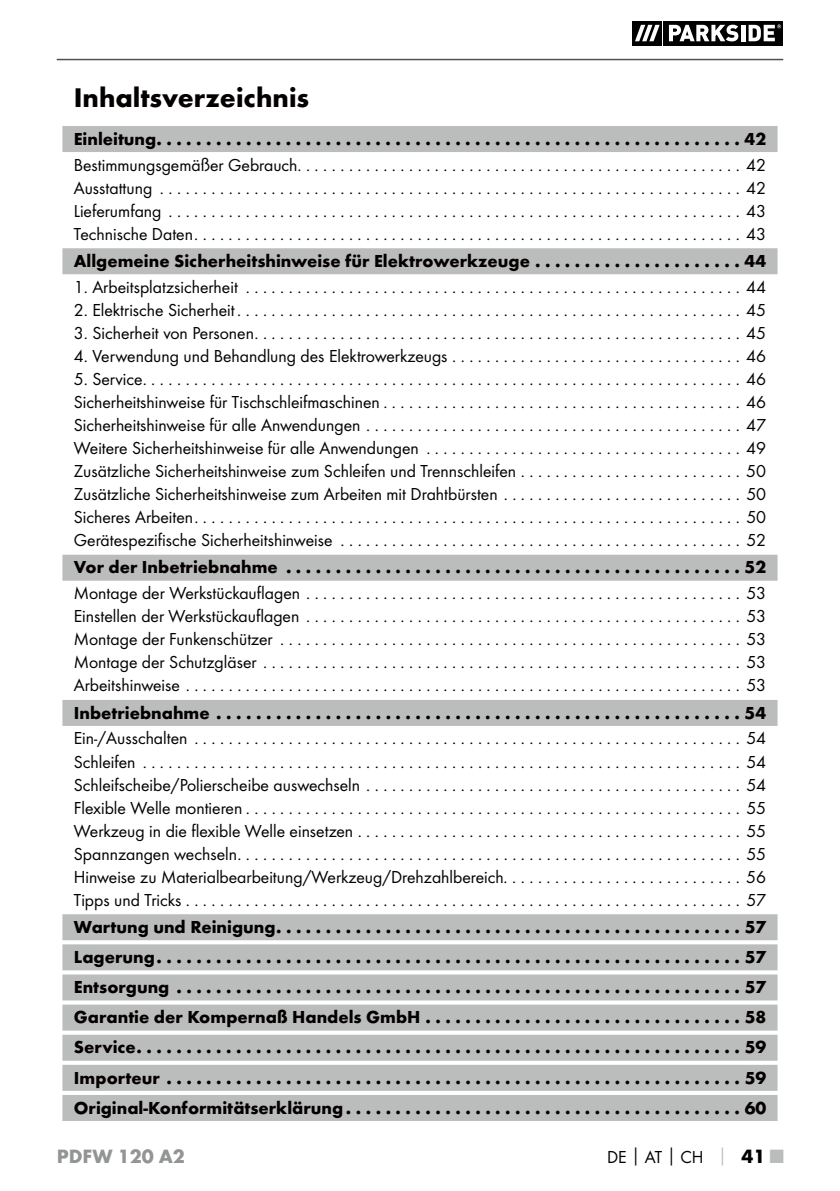
<style>
.page{position:relative;width:840px;height:1191px;background:#fff}
.page>*{position:absolute;margin:0;border:0;box-sizing:border-box;transform-origin:0 0}
.t1{font:700 28px "Futura";color:#040000}
.t2{font:700 20px "Futura";color:#929495}
.t3{font:18px/23px "Futura Boo";color:#040000;text-align:justify}
.t4{font:700 18px/30px "Futura";color:#040000;text-align:justify}
.s1{font-family:"Futura";font-weight:700}
.s2{font-family:"Futura";font-weight:700;color:#bbbdbc}
.s3{font-family:"Futura";font-weight:700;font-size:20px}
.s4{font-family:"Futura";font-weight:700;font-size:20px;color:#bbbdbc}
</style>
<div class="page">
<hr style="left:57px;top:59px;width:725px;height:1px;background:#4f5253">
<svg style="left:661px;top:21px;width:1px;height:24px"></svg>
<svg style="left:632px;top:21px;width:29px;height:24px"></svg>
<svg style="left:663px;top:21px;width:119px;height:24px"></svg>
<svg style="left:634px;top:25px;width:25px;height:16px"></svg>
<svg style="left:668px;top:25px;width:70px;height:16px"></svg>
<svg style="left:740px;top:25px;width:4px;height:16px"></svg>
<svg style="left:748px;top:24px;width:32px;height:17px"></svg>
<div style="left:62px;top:126px;width:715px;height:26px;background:#bbbdbc"></div>
<div style="left:62px;top:248px;width:715px;height:26px;background:#bbbdbc"></div>
<div style="left:62px;top:554px;width:715px;height:26px;background:#bbbdbc"></div>
<div style="left:62px;top:700px;width:715px;height:26px;background:#bbbdbc"></div>
<div style="left:62px;top:914px;width:715px;height:26px;background:#bbbdbc"></div>
<div style="left:62px;top:944px;width:715px;height:26px;background:#bbbdbc"></div>
<div style="left:62px;top:974px;width:715px;height:26px;background:#bbbdbc"></div>
<div style="left:62px;top:1004px;width:715px;height:26px;background:#bbbdbc"></div>
<div style="left:62px;top:1034px;width:715px;height:26px;background:#bbbdbc"></div>
<div style="left:62px;top:1064px;width:715px;height:26px;background:#bbbdbc"></div>
<div style="left:62px;top:1095px;width:715px;height:26px;background:#bbbdbc"></div>
<h1 class="t1" style="left:74px;top:87px;width:237px">Inhaltsverzeichnis</h1>
<p class="t4" style="left:74px;top:125px;width:693px">Einleitung ...........................................................42</p>
<p class="t3" style="left:74px;top:154px;width:693px">Bestimmungsgemäßer Gebrauch. . . . . . . . . . . . . . . . . . . . . . . . . . . . . . . . . . . . . . . . . . . . . . . . . . . . 42<br>Ausstattung ....................................................................42<br>Lieferumfang ...................................................................43<br>Technische Daten ................................................................43</p>
<p class="t4" style="left:74px;top:247px;width:693px">Allgemeine Sicherheitshinweise für Elektrowerkzeuge . . . . . . . . . . . . . . . . . . . . . 44</p>
<p class="t3" style="left:74px;top:276px;width:693px">1. Arbeitsplatzsicherheit ..........................................................44</p>
<p class="t3" style="left:74px;top:299px;width:693px">2. Elektrische Sicherheit ...........................................................45</p>
<p class="t3" style="left:74px;top:322px;width:693px">3. Sicherheit von Personen .........................................................45</p>
<p class="t3" style="left:74px;top:345px;width:693px">4. Verwendung und Behandlung des Elektrowerkzeugs . . . . . . . . . . . . . . . . . . . . . . . . . . . . . . . . . . 46</p>
<p class="t3" style="left:74px;top:368px;width:693px">5. Service ......................................................................46<br>Sicherheitshinweise für Tischschleifmaschinen ..........................................46<br>Sicherheitshinweise für alle Anwendungen ............................................47<br>Weitere Sicherheitshinweise für alle Anwendungen . . . . . . . . . . . . . . . . . . . . . . . . . . . . . . . . . . . . . 49<br>Zusätzliche Sicherheitshinweise zum Schleifen und Trennschleifen . . . . . . . . . . . . . . . . . . . . . . . . . . 50<br>Zusätzliche Sicherheitshinweise zum Arbeiten mit Drahtbürsten . . . . . . . . . . . . . . . . . . . . . . . . . . . . 50<br>Sicheres Arbeiten ................................................................50<br>Gerätespezifische Sicherheits hinweise ...............................................52</p>
<p class="t4" style="left:74px;top:554px;width:693px">Vor der Inbetriebnahme ..............................................52</p>
<p class="t3" style="left:74px;top:582px;width:693px">Montage der Werkstückauflagen ...................................................53<br>Einstellen der Werkstückauflagen ...................................................53<br>Montage der Funkenschützer ......................................................53<br>Montage der Schutzgläser ........................................................53<br>Arbeitshinweise .................................................................53</p>
<p class="t4" style="left:74px;top:699px;width:693px">Inbetriebnahme .....................................................54</p>
<p class="t3" style="left:74px;top:728px;width:693px">Ein-/Ausschalten ................................................................54<br>Schleifen ......................................................................54<br>Schleifscheibe/Polierscheibe auswechseln ............................................54<br>Flexible Welle montieren ..........................................................55<br>Werkzeug in die flexible Welle einsetzen .............................................55<br>Spannzangen wechseln ...........................................................55<br>Hinweise zu Materialbearbeitung/Werkzeug/Drehzahlbereich. . . . . . . . . . . . . . . . . . . . . . . . . . . . 56<br>Tipps und Tricks .................................................................57</p>
<p class="t4" style="left:74px;top:913px;width:693px">Wartung und Reinigung ...............................................57<br>Lagerung ...........................................................57<br>Entsorgung .........................................................57<br>Garantie der Kompernaß Handels GmbH ................................58<br>Service .............................................................59<br>Importeur ..........................................................59<br>Original-Konformitätserklärung ........................................60</p>
<p class="t2" style="left:57px;top:1148px;width:130px">PDFW 120 A2</p>
<p class="t3" style="left:606px;top:1146px;width:178px">DE<span class="s1">│</span>AT<span class="s1">│</span>CH <span class="s2">│</span> <span class="s3">41</span> <span class="s4">■</span></p>
</div>
